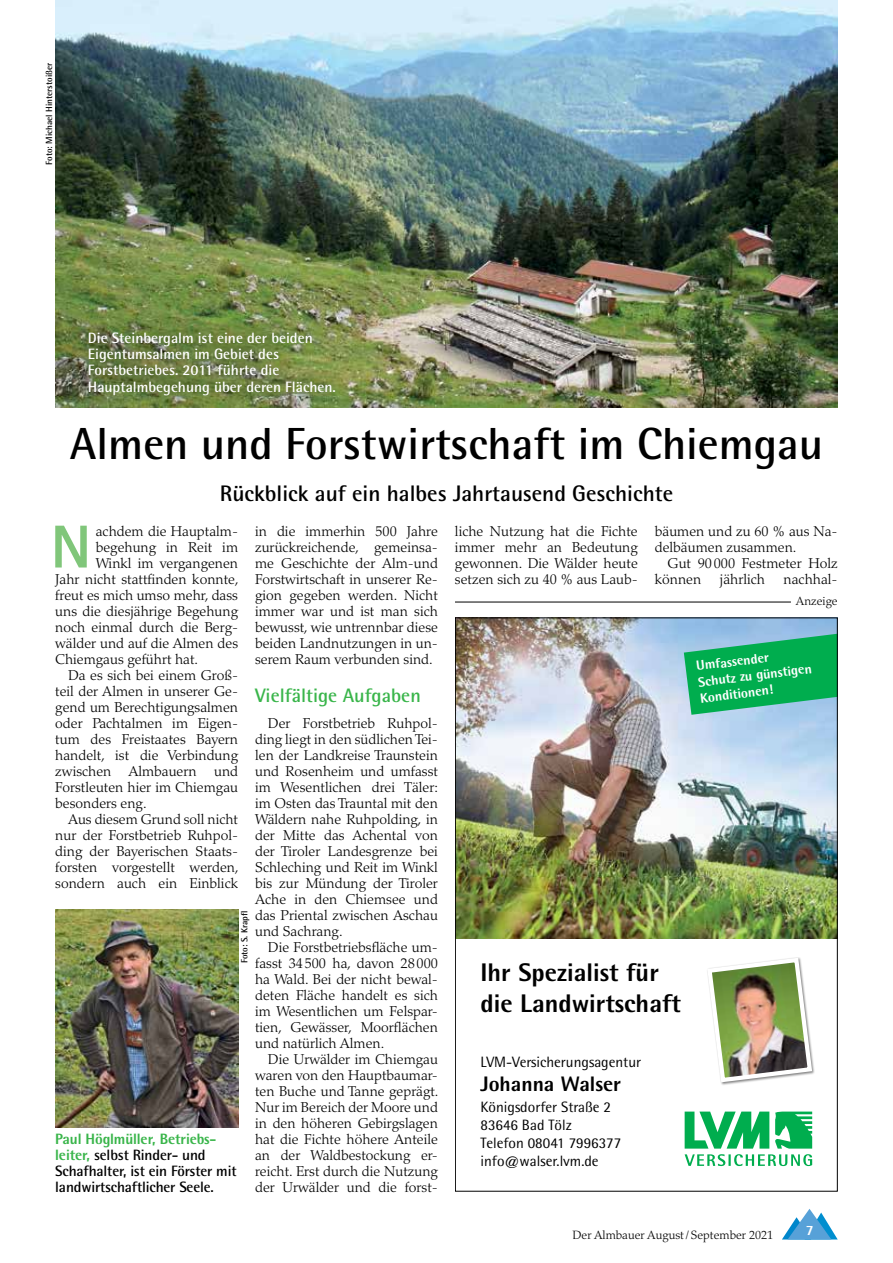
<style>
.page{position:relative;width:893px;height:1263px;background:#fff}
.page>*{position:absolute;margin:0;border:0;box-sizing:border-box;transform-origin:0 0}
.t1{font:800 60.6px "Rotis Semi Sans Std";color:#80c67a}
.t2{font:700 45px "Rotis Semi Sans Std";color:#000}
.t3{font:800 25.5px/30.6px "Lvm Rotis";color:#000}
.t4{font:700 22.5px "Rotis Semi Sans Std";color:#000}
.t5{font:800 21px "Lvm Rotis";color:#000}
.t6{font:700 19.5px "Rotis Semi Sans Std";color:#39b54a}
.t7{font:700 15px/16px "Rotis Semi Sans Std";color:#fff}
.t8{font:700 15px/16px "Rotis Semi Sans Std";letter-spacing:-.01em;color:#000}
.t9{font:15px/18px "Lvm Rotis";color:#000}
.t10{font:300 14.25px/16px "Palatino LT Std";color:#000;text-align:justify}
.t11{font:800 14.25px "Rotis Semi Sans Std";color:#fff}
.t12{font:800 13.5px/16.2px "Lvm Rotis";color:#fff}
.t13{font:300 12px "Palatino LT Std";color:#000}
.t14{font:700 9px "Rotis Semi Sans Std";color:#000}
.s1{font-weight:800;color:#39b54a}
</style>
<div class="page">
<svg style="left:782px;top:1209px;width:56px;height:30px"></svg>
<img style="left:55px;top:910px;width:183px;height:217px">
<img style="left:55px;top:0;width:783px;height:407px">
<div style="left:70px;top:315px;width:281px;height:97px;background:#000;opacity:.75"></div>
<svg style="left:685px;top:1111px;width:127px;height:55px"></svg>
<img style="left:457px;top:619px;width:379px;height:319px">
<svg style="left:684px;top:634px;width:152px;height:81px"></svg>
<img style="left:707px;top:957px;width:107px;height:128px">
<hr style="left:455px;top:602px;width:336px;height:1px;background:#000">
<p class="t14" style="left:43px;top:165px;width:104px;rotate:-90deg">Foto: Michael Hinterstoißer</p>
<p class="t7" style="left:88px;top:330px;width:250px">Die Steinbergalm ist eine der beiden Eigentumsalmen im Gebiet des Forstbetriebes. 2011 führte die Hauptalmbegehung über deren Flächen.</p>
<h2 class="t2" style="left:70px;top:416px;width:755px">Almen und Forstwirtschaft im Chiemgau</h2>
<h3 class="t4" style="left:220px;top:480px;width:455px">Rückblick auf ein halbes Jahrtausend Geschichte</h3>
<h1 class="t1" style="left:51px;top:508px;width:42px">N</h1>
<p class="t10" style="left:96px;top:523px;width:144px">achdem die Hauptalm-</p>
<p class="t10" style="left:255px;top:523px;width:184px">in die immerhin 500 Jahre zurückreichende, gemeinsa&shy;me Geschichte der Alm-und Forstwirtschaft in unserer Re&shy;gion gegeben werden. Nicht immer war und ist man sich bewusst, wie untrennbar diese beiden Landnutzungen in un&shy;serem Raum verbunden sind.</p>
<h3 class="t6" style="left:255px;top:683px;width:167px">Vielfältige Aufgaben</h3>
<p class="t10" style="left:255px;top:715px;width:184px;text-indent:13px">Der Forstbetrieb Ruhpol&shy;ding liegt in den südlichen Tei&shy;len der Landkreise Traunstein und Rosenheim und umfasst im Wesentlichen drei Täler: im Osten das Trauntal mit den Wäldern nahe Ruhpolding, in der Mitte das Achental von der Tiroler Landesgrenze bei Schleching und Reit im Winkl bis zur Mündung der Tiroler Ache in den Chiemsee und das Priental zwischen Aschau und Sachrang.</p>
<p class="t10" style="left:255px;top:939px;width:184px;text-indent:13px">Die Forstbetriebsfläche um&shy;fasst 34500 ha, davon 28000 ha Wald. Bei der nicht bewal&shy;deten Fläche handelt es sich im Wesentlichen um Felspar&shy;tien, Gewässer, Moorflächen und natürlich Almen.</p>
<p class="t10" style="left:255px;top:1051px;width:185px;text-indent:13px">Die Urwälder im Chiemgau waren von den Hauptbaumar&shy;ten Buche und Tanne geprägt.<br>Nur im Bereich der Moore und in den höheren Gebirgslagen hat die Fichte höhere Anteile an der Waldbestockung er&shy;reicht. Erst durch die Nutzung der Urwälder und die forst-</p>
<p class="t10" style="left:455px;top:523px;width:184px">liche Nutzung hat die Fichte immer mehr an Bedeutung gewonnen. Die Wälder heute setzen sich zu 40 % aus Laub-</p>
<p class="t10" style="left:655px;top:523px;width:184px">bäumen und zu 60 % aus Na&shy;delbäumen zusammen.</p>
<p class="t10" style="left:96px;top:539px;width:144px">begehung in Reit im</p>
<p class="t10" style="left:96px;top:555px;width:144px">Winkl im vergangenen</p>
<p class="t10" style="left:55px;top:571px;width:185px">Jahr nicht stattfinden konnte,</p>
<p class="t10" style="left:55px;top:587px;width:184px">freut es mich umso mehr, dass</p>
<p class="t10" style="left:55px;top:603px;width:184px">uns die diesjährige Begehung</p>
<p class="t10" style="left:55px;top:619px;width:184px">noch einmal durch die Berg-</p>
<p class="t10" style="left:55px;top:635px;width:184px">wälder und auf die Almen des</p>
<p class="t10" style="left:55px;top:651px;width:144px">Chiemgaus geführt hat.</p>
<p class="t10" style="left:68px;top:667px;width:172px">Da es sich bei einem Groß-</p>
<p class="t10" style="left:55px;top:683px;width:184px">teil der Almen in unserer Ge-</p>
<p class="t10" style="left:55px;top:699px;width:184px">gend um Berechtigungsalmen</p>
<p class="t10" style="left:55px;top:715px;width:184px">oder Pachtalmen im Eigen-</p>
<p class="t10" style="left:55px;top:731px;width:184px">tum des Freistaates Bayern</p>
<p class="t10" style="left:55px;top:747px;width:184px">handelt, ist die Verbindung</p>
<p class="t10" style="left:55px;top:763px;width:184px">zwischen Almbauern und</p>
<p class="t10" style="left:55px;top:779px;width:184px">Forstleuten hier im Chiemgau</p>
<p class="t10" style="left:55px;top:795px;width:93px">besonders eng.</p>
<p class="t10" style="left:68px;top:811px;width:172px">Aus diesem Grund soll nicht</p>
<p class="t10" style="left:55px;top:827px;width:184px">nur der Forstbetrieb Ruhpol-</p>
<p class="t10" style="left:55px;top:843px;width:184px">ding der Bayerischen Staats-</p>
<p class="t10" style="left:55px;top:859px;width:185px">forsten vorgestellt werden,</p>
<p class="t10" style="left:55px;top:875px;width:184px">sondern auch ein Einblick</p>
<p class="t10" style="left:655px;top:555px;width:184px;text-indent:13px">Gut 90 000 Festmeter Holz können</p>
<p class="t10" style="left:720px;top:571px;width:47px">jährlich</p>
<p class="t10" style="left:784px;top:571px;width:56px">nachhal-</p>
<p class="t13" style="left:796px;top:594px;width:43px">Anzeige</p>
<p class="t12" style="left:695px;top:658px;width:116px;rotate:-7deg">Umfassender<br>Schutz zu günstigen<br>Konditionen!</p>
<p class="t14" style="left:239px;top:963px;width:54px;rotate:-90deg">Foto: S. Krapfl</p>
<h3 class="t3" style="left:480px;top:957px;width:202px">Ihr Spezialist für die Landwirtschaft</h3>
<p class="t9" style="left:480px;top:1052px;width:162px">LVM-Versicherungsagentur</p>
<h3 class="t5" style="left:480px;top:1070px;width:142px">Johanna Walser</h3>
<p class="t9" style="left:480px;top:1098px;width:142px">Königsdorfer Straße 2<br>83646 Bad Tölz<br>Telefon 08041 7996377 info@walser.lvm.de</p>
<p class="t8" style="left:55px;top:1130px;width:183px"><span class="s1">Paul Höglmüller, Betriebs&shy;leiter,</span> selbst Rinder- und<br>Schafhalter, ist ein Förster mit landwirtschaftlicher Seele.</p>
<p class="t13" style="left:572px;top:1228px;width:202px">Der Almbauer August/September 2021</p>
<p class="t11" style="left:806px;top:1221px;width:9px">7</p>
</div>
